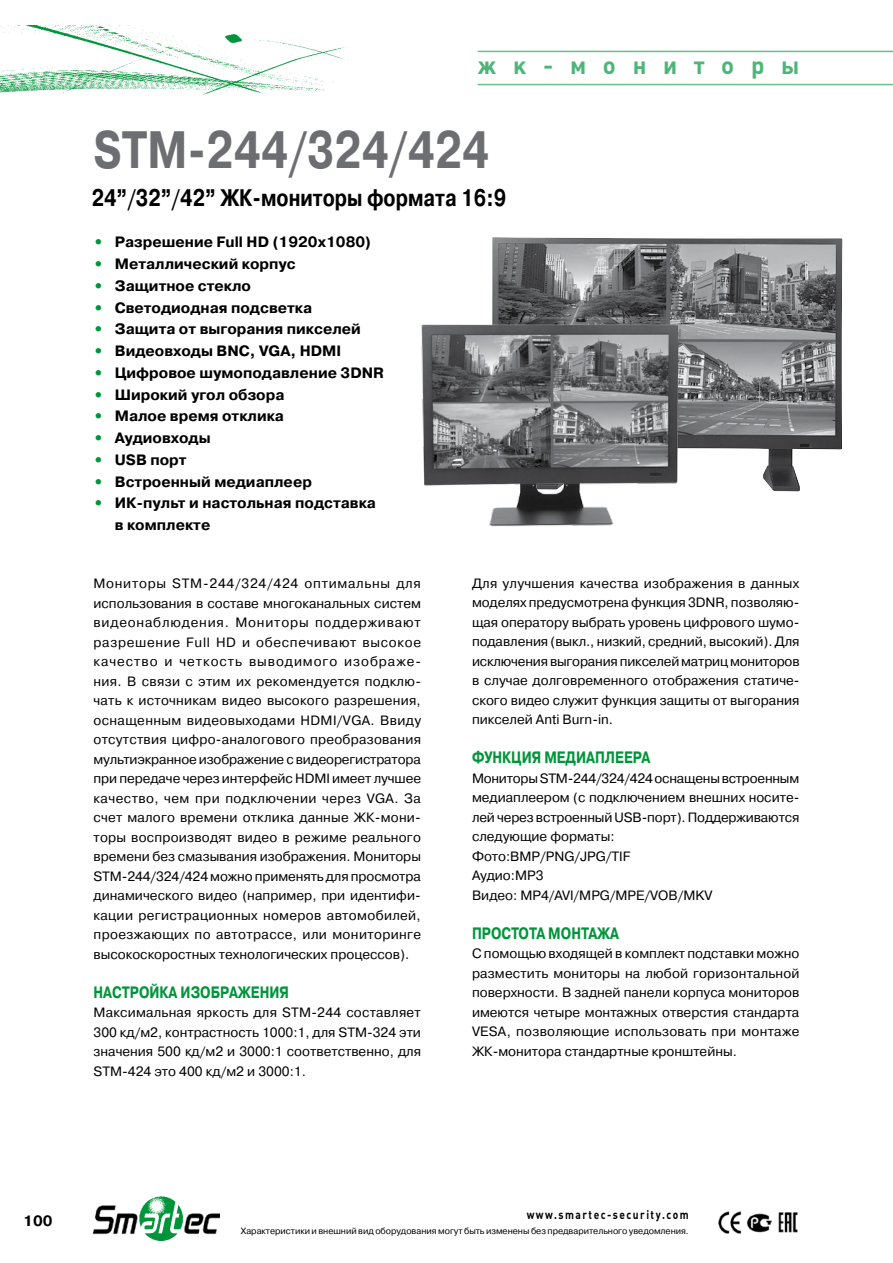
<style>
.page{position:relative;width:893px;height:1263px;background:#fff}
.page>*{position:absolute;margin:0;border:0;box-sizing:border-box;transform-origin:0 0}
.t1{font:700 52.5px "Pragmatica C";color:#6d6e71;scale:.8 1}
.t2{font:700 24px "Pragmatica C";color:#000;scale:.8 1}
.t3{font:700 24px "Plumb";letter-spacing:.695em;color:#4db575}
.t4{font:700 16.5px "Pragmatica C";color:#00953a;scale:.8 1}
.t5{font:700 15px/21.8px "Pragmatica C";color:#000}
.t6{font:13.5px/19.5px "Pragmatica C";color:#000;text-align:justify}
.t7{font:700 12px "Plumb";letter-spacing:.145em;color:#000;scale:.85 1}
.t8{font:9px "Pragmatica C";letter-spacing:-.005em;color:#000}
.s1{color:#00953a}
</style>
<div class="page">
<img style="left:0;top:26px;width:348px;height:69px">
<hr style="left:478px;top:51px;width:415px;height:1px;background:#66c089">
<hr style="left:478px;top:84px;width:415px;height:1px;background:#66c089">
<img style="left:94px;top:1196px;width:125px;height:45px">
<img style="left:138px;top:1197px;width:46px;height:43px">
<img style="left:718px;top:1211px;width:80px;height:22px">
<img style="left:492px;top:237px;width:350px;height:254px">
<img style="left:421px;top:314px;width:270px;height:213px">
<h2 class="t3" style="left:478px;top:51px;width:323px">жк-мониторы</h2>
<h1 class="t1" style="left:94px;top:121px;width:496px">STM-244/324/424</h1>
<h2 class="t2" style="left:92px;top:184px;width:520px">24”/32”/42” ЖК-мониторы формата 16:9</h2>
<p class="t5" style="left:94px;top:231px;width:279px"><span class="s1">•</span> Разрешение Full HD (1920x1080)</p>
<p class="t5" style="left:94px;top:253px;width:204px"><span class="s1">•</span> Металлический корпус</p>
<p class="t5" style="left:94px;top:275px;width:159px"><span class="s1">•</span> Защитное стекло</p>
<p class="t5" style="left:94px;top:297px;width:220px"><span class="s1">•</span> Светодиодная подсветка</p>
<p class="t5" style="left:94px;top:318px;width:269px"><span class="s1">•</span> Защита от выгорания пикселей</p>
<p class="t5" style="left:94px;top:340px;width:249px"><span class="s1">•</span> Видеовходы BNC, VGA, HDMI</p>
<p class="t5" style="left:94px;top:362px;width:292px"><span class="s1">•</span> Цифровое шумоподавление 3DNR</p>
<p class="t5" style="left:94px;top:384px;width:192px"><span class="s1">•</span> Широкий угол обзора</p>
<p class="t5" style="left:94px;top:405px;width:192px"><span class="s1">•</span> Малое время отклика</p>
<p class="t5" style="left:94px;top:427px;width:119px"><span class="s1">•</span> Аудиовходы</p>
<p class="t5" style="left:94px;top:449px;width:95px"><span class="s1">•</span> USB порт</p>
<p class="t5" style="left:94px;top:471px;width:220px"><span class="s1">•</span> Встроенный медиаплеер</p>
<p class="t5" style="left:115px;top:492px;width:263px;text-indent:-21px"><span class="s1">•</span> ИК-пульт и настольная подставка в комплекте</p>
<p class="t6" style="left:94px;top:574px;width:329px">Мониторы STM-244/324/424 оптимальны для использования в составе многоканальных систем видеонаблюдения. Мониторы поддерживают разрешение Full HD и обеспечивают высокое качество и четкость выводимого изображе&shy;ния. В связи с этим их рекомендуется подклю&shy;чать к источникам видео высокого разрешения, оснащенным видеовыходами HDMI/VGA. Ввиду отсутствия цифро-аналогового преобразования мультиэкранное изображение с видеорегистратора при передаче через интерфейс HDMI имеет лучшее качество, чем при подключении через VGA. За счет малого времени отклика данные ЖК-мони&shy;торы воспроизводят видео в режиме реального времени без смазывания изображения. Мониторы STM-244/324/424 можно применять для просмотра динамического видео (например, при идентифи&shy;кации регистрационных номеров автомобилей, проезжающих по автотрассе, или мониторинге высокоскоростных технологических процессов).</p>
<p class="t4" style="left:94px;top:983px;width:160px">Настройка изображе</p>
<p class="t4" style="left:260px;top:983px;width:38px">ния</p>
<p class="t6" style="left:94px;top:1003px;width:329px">Максимальная яркость для STM-244 составляет 300 кд/м2, контрастность 1000:1, для STM-324 эти значения 500 кд/м2 и 3000:1 соответственно, для STM-424 это 400 кд/м2 и 3000:1.</p>
<p class="t6" style="left:472px;top:573px;width:329px">Для улучшения качества изображения в данных моделях предусмотрена функция 3DNR, позволяю&shy;щая оператору выбрать уровень цифрового шумо&shy;подавления (выкл., низкий, средний, высокий). Для исключения выгорания пикселей матриц мониторов в случае долговременного отображения статиче&shy;ского видео служит функция защиты от выгорания пикселей Anti Burn-in.</p>
<p class="t4" style="left:472px;top:748px;width:104px">Функция медиап</p>
<p class="t4" style="left:605px;top:748px;width:25px">леера</p>
<p class="t6" style="left:472px;top:768px;width:329px;text-align:left">Мониторы STM-244/324/424 оснащены встроенным медиаплеером (с подключением внешних носите&shy;лей через встроенный USB-порт). Поддерживаются следующие форматы:<br>Фото:BMP/PNG/JPG/TIF<br>Аудио:MP3<br>Видео: MP4/AVI/MPG/MPE/VOB/MKV</p>
<p class="t4" style="left:472px;top:924px;width:160px">Простота монтажа</p>
<p class="t6" style="left:472px;top:944px;width:329px">С помощью входящей в комплект подставки можно разместить мониторы на любой горизонтальной поверхности. В задней панели корпуса мониторов имеются четыре монтажных отверстия стандарта VESA, позволяющие использовать при монтаже ЖК-монитора стандартные кронштейны.</p>
<p class="t5" style="left:23px;top:1210px;width:31px">100</p>
<p class="t7" style="left:527px;top:1207px;width:192px">www.smartec-security.com</p>
<p class="t8" style="left:241px;top:1226px;width:449px">Характеристики и внешний вид оборудования могут быть изменены без предварительного уведомления.</p>
</div>
